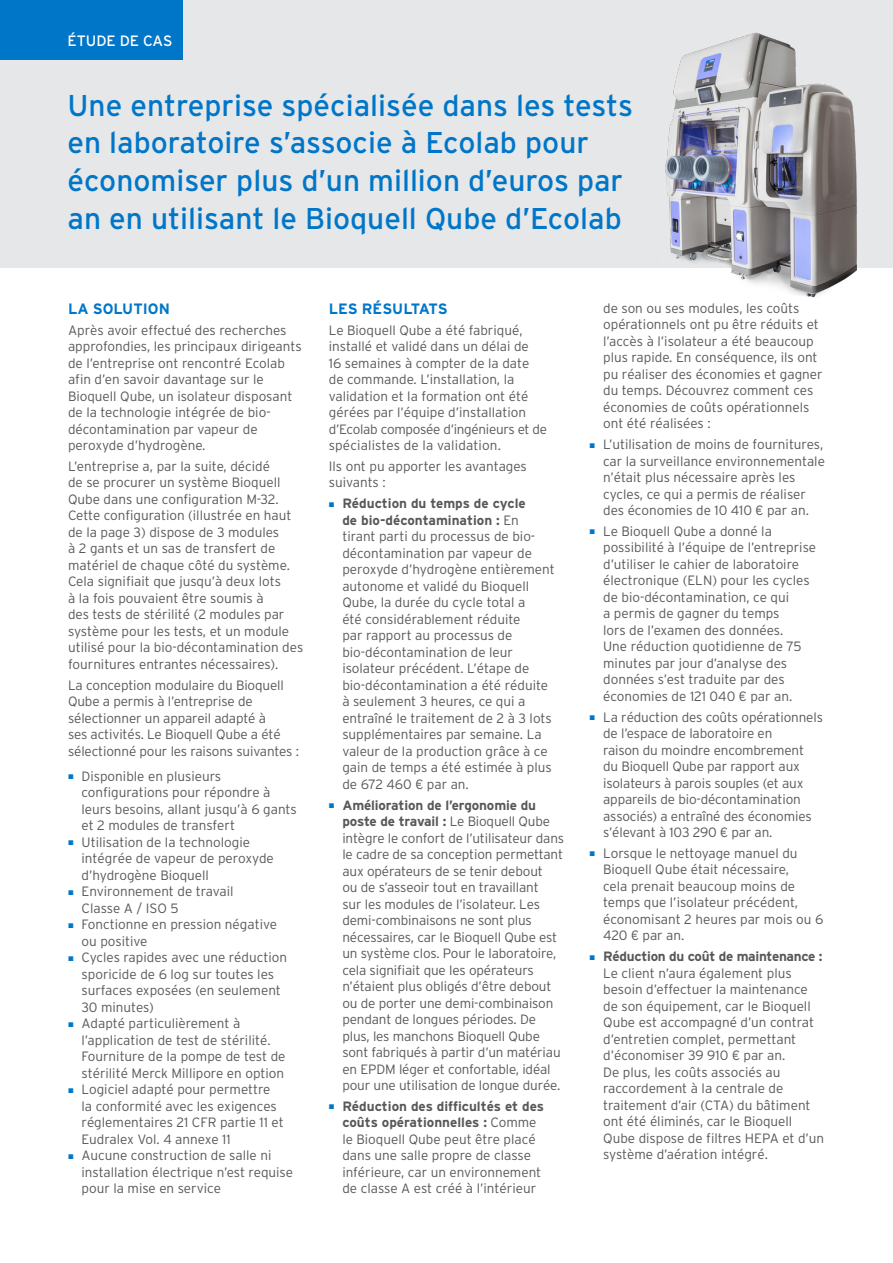
<style>
.page{position:relative;width:893px;height:1263px;background:#fff}
.page>*{position:absolute;margin:0;border:0;box-sizing:border-box;transform-origin:0 0}
.t1{font:30px/37.5px "Interstate";color:#0076c8}
.SUB_HEADING{font:700 15px "Interstate";color:#0076c8}
.TOP_LEFT_TITLE{font:15px "Interstate";color:#fff}
.Body_Copy{font:300 13.5px/16.5px "Interstate";color:#57585a}
.s1{font-weight:700}
</style>
<div class="page">
<div style="left:0;top:0;width:893px;height:268px;background:#e6e7e9"></div>
<div style="left:0;top:0;width:183px;height:59px;background:#0076c8"></div>
<img style="left:665px;top:32px;width:192px;height:266px">
<p class="TOP_LEFT_TITLE" style="left:68px;top:32px;width:106px">ÉTUDE DE CAS</p>
<p class="t1" style="left:68px;top:86px;width:567px">Une entreprise spécialisée dans les tests en laboratoire s’associe à Ecolab pour économiser plus d’un million d’euros par an en utilisant le Bioquell Qube d’Ecolab</p>
<p class="SUB_HEADING" style="left:68px;top:300px;width:103px">LA SOLUTION</p>
<p class="Body_Copy" style="left:68px;top:322px;width:235px">Après avoir effectué des recherches approfondies, les principaux dirigeants de l’entreprise ont rencontré Ecolab afin d’en savoir davantage sur le Bioquell Qube, un isolateur disposant de la technologie intégrée de bio&shy;décontamination par vapeur de peroxyde d’hydrogène.</p>
<p class="Body_Copy" style="left:68px;top:458px;width:237px">L’entreprise a, par la suite, décidé<br>de se procurer un système Bioquell Qube dans une configuration M-32.<br>Cette configuration (illustrée en haut de la page 3) dispose de 3 modules<br>à 2 gants et un sas de transfert de matériel de chaque côté du système.<br>Cela signifiait que jusqu’à deux lots<br>à la fois pouvaient être soumis à<br>des tests de stérilité (2 modules par système pour les tests, et un module utilisé pour la bio-décontamination des fournitures entrantes nécessaires).</p>
<p class="Body_Copy" style="left:68px;top:677px;width:232px">La conception modulaire du Bioquell Qube a permis à l’entreprise de sélectionner un appareil adapté à<br>ses activités. Le Bioquell Qube a été sélectionné pour les raisons suivantes :</p>
<p class="Body_Copy" style="left:82px;top:768px;width:217px">Disponible en plusieurs configurations pour répondre à leurs besoins, allant jusqu’à 6 gants et 2 modules de transfert</p>
<p class="Body_Copy" style="left:82px;top:834px;width:194px">Utilisation de la technologie intégrée de vapeur de peroxyde d’hydrogène Bioquell</p>
<p class="Body_Copy" style="left:82px;top:883px;width:154px">Environnement de travail<br>Classe A / ISO 5</p>
<p class="Body_Copy" style="left:82px;top:916px;width:197px">Fonctionne en pression négative ou positive</p>
<p class="Body_Copy" style="left:82px;top:949px;width:207px">Cycles rapides avec une réduction sporicide de 6 log sur toutes les surfaces exposées (en seulement<br>30 minutes)</p>
<p class="Body_Copy" style="left:82px;top:1015px;width:205px">Adapté particulièrement à l’application de test de stérilité.<br>Fourniture de la pompe de test de stérilité Merck Millipore en option</p>
<p class="Body_Copy" style="left:82px;top:1081px;width:204px">Logiciel adapté pour permettre la conformité avec les exigences réglementaires 21 CFR partie 11 et<br>Eudralex Vol. 4 annexe 11</p>
<p class="Body_Copy" style="left:82px;top:1147px;width:213px">Aucune construction de salle ni installation électrique n’est requise pour la mise en service</p>
<p class="SUB_HEADING" style="left:329px;top:300px;width:120px">LES RÉSULTATS</p>
<p class="Body_Copy" style="left:329px;top:322px;width:220px">Le Bioquell Qube a été fabriqué, installé et validé dans un délai de<br>16 semaines à compter de la date de commande. L’installation, la validation et la formation ont été gérées par l’équipe d’installation d’Ecolab composée d’ingénieurs et de spécialistes de la validation.</p>
<p class="Body_Copy" style="left:329px;top:458px;width:200px">Ils ont pu apporter les avantages suivants :</p>
<p class="Body_Copy" style="left:342px;top:495px;width:214px"><span class="s1">Réduction du temps de cycle<br>de bio-décontamination :</span> En tirant parti du processus de bio&shy;décontamination par vapeur de peroxyde d’hydrogène entièrement autonome et validé du Bioquell<br>Qube, la durée du cycle total a<br>été considérablement réduite<br>par rapport au processus de bio-décontamination de leur isolateur précédent. L’étape de bio-décontamination a été réduite à seulement 3 heures, ce qui a entraîné le traitement de 2 à 3 lots supplémentaires par semaine. La valeur de la production grâce à ce gain de temps a été estimée à plus de 672 460 € par an.</p>
<p class="Body_Copy" style="left:342px;top:796px;width:223px"><span class="s1">Amélioration de l’ergonomie du poste de travail :</span> Le Bioquell Qube intègre le confort de l’utilisateur dans le cadre de sa conception permettant aux opérateurs de se tenir debout<br>ou de s’asseoir tout en travaillant<br>sur les modules de l’isolateur. Les demi-combinaisons ne sont plus nécessaires, car le Bioquell Qube est un système clos. Pour le laboratoire, cela signifiait que les opérateurs n’étaient plus obligés d’être debout ou de porter une demi-combinaison pendant de longues périodes. De plus, les manchons Bioquell Qube sont fabriqués à partir d’un matériau en EPDM léger et confortable, idéal pour une utilisation de longue durée.</p>
<p class="Body_Copy" style="left:342px;top:1098px;width:203px"><span class="s1">Réduction des difficultés et des coûts opérationnelles :</span> Comme le Bioquell Qube peut être placé dans une salle propre de classe inférieure, car un environnement de classe A est créé à l’intérieur</p>
<p class="Body_Copy" style="left:603px;top:300px;width:221px">de son ou ses modules, les coûts opérationnels ont pu être réduits et l’accès à l’isolateur a été beaucoup plus rapide. En conséquence, ils ont pu réaliser des économies et gagner du temps. Découvrez comment ces économies de coûts opérationnels ont été réalisées :</p>
<p class="Body_Copy" style="left:603px;top:436px;width:223px">L’utilisation de moins de fournitures, car la surveillance environnementale n’était plus nécessaire après les cycles, ce qui a permis de réaliser des économies de 10 410 € par an.</p>
<p class="Body_Copy" style="left:603px;top:523px;width:214px">Le Bioquell Qube a donné la possibilité à l’équipe de l’entreprise d’utiliser le cahier de laboratoire électronique (ELN) pour les cycles de bio-décontamination, ce qui<br>a permis de gagner du temps<br>lors de l’examen des données.<br>Une réduction quotidienne de 75 minutes par jour d’analyse des données s’est traduite par des économies de 121 040 € par an.</p>
<p class="Body_Copy" style="left:603px;top:708px;width:221px">La réduction des coûts opérationnels de l’espace de laboratoire en<br>raison du moindre encombrement<br>du Bioquell Qube par rapport aux isolateurs à parois souples (et aux appareils de bio-décontamination associés) a entraîné des économies s’élevant à 103 290 € par an.</p>
<p class="Body_Copy" style="left:603px;top:845px;width:222px">Lorsque le nettoyage manuel du<br>Bioquell Qube était nécessaire,<br>cela prenait beaucoup moins de temps que l’isolateur précédent, économisant 2 heures par mois ou 6<br>420 € par an.</p>
<p class="Body_Copy" style="left:603px;top:948px;width:222px"><span class="s1">Réduction du coût de maintenance :<br></span>Le client n’aura également plus besoin d’effectuer la maintenance de son équipement, car le Bioquell<br>Qube est accompagné d’un contrat d’entretien complet, permettant d’économiser 39 910 € par an.<br>De plus, les coûts associés au raccordement à la centrale de traitement d’air (CTA) du bâtiment ont été éliminés, car le Bioquell<br>Qube dispose de filtres HEPA et d’un système d’aération intégré.</p>
</div>
